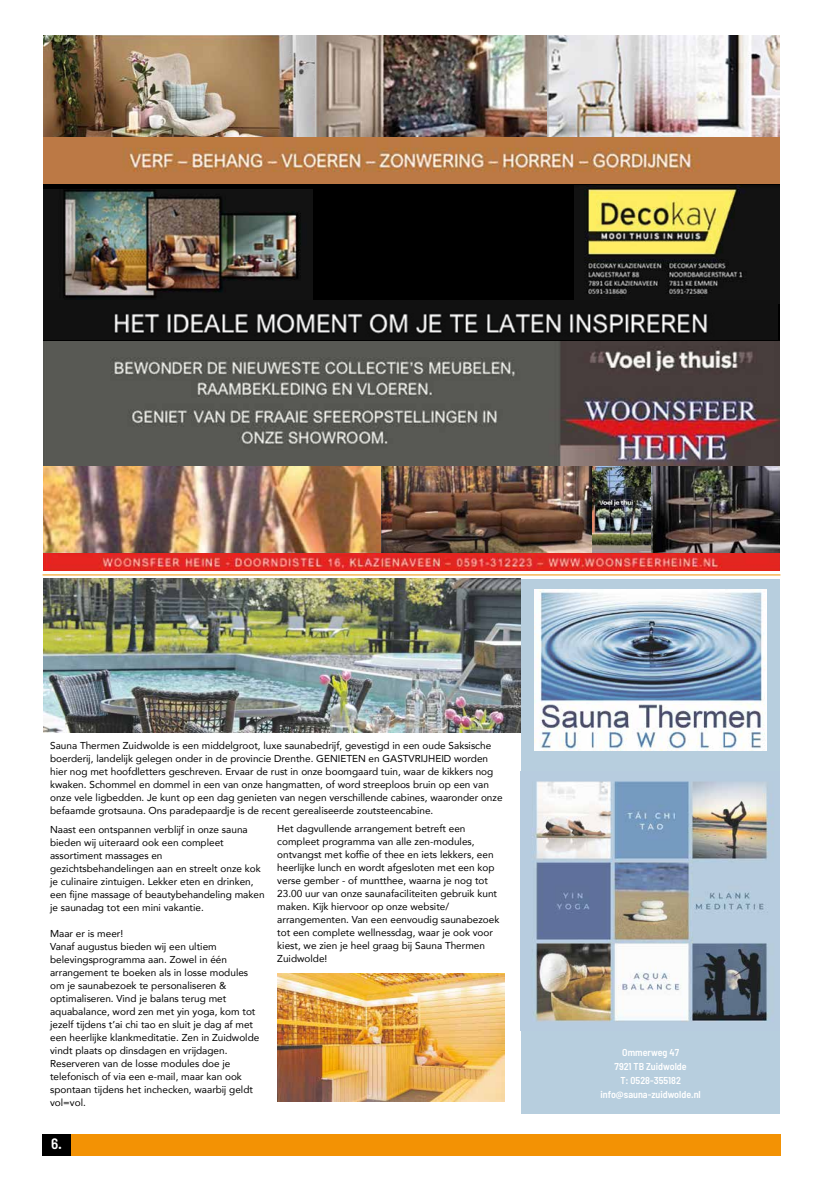
<style>
.page{position:relative;width:823px;height:1191px;background:#fff}
.page>*{position:absolute;margin:0;border:0;box-sizing:border-box;transform-origin:0 0}
.t1{font:600 semi-condensed 15px "Barlow";color:#fff}
.t2{font:10px/13px "Avenir";color:#000}
.t3{font:600 semi-condensed 10px/14px "Barlow";color:#fff;text-align:center}
</style>
<div class="page">
<div style="left:71px;top:1133px;width:709px;height:22px;background:#f39204"></div>
<div style="left:43px;top:1133px;width:28px;height:22px;background:#000"></div>
<img style="left:591px;top:466px;width:60px;height:87px">
<div style="left:43px;top:183px;width:736px;height:159px;background:#000"></div>
<img style="left:43px;top:36px;width:736px;height:147px">
<img style="left:574px;top:185px;width:205px;height:118px">
<img style="left:43px;top:190px;width:269px;height:110px">
<img style="left:43px;top:466px;width:339px;height:87px">
<img style="left:382px;top:466px;width:209px;height:87px">
<img style="left:651px;top:466px;width:128px;height:87px">
<img style="left:43px;top:342px;width:736px;height:124px">
<img style="left:43px;top:300px;width:733px;height:39px">
<img style="left:43px;top:553px;width:736px;height:18px">
<div style="left:520px;top:579px;width:259px;height:535px;background:#b7cede"></div>
<img style="left:277px;top:973px;width:227px;height:128px">
<img style="left:43px;top:579px;width:477px;height:153px">
<img style="left:532px;top:781px;width:241px;height:241px">
<img style="left:534px;top:590px;width:232px;height:161px">
<hr style="left:43px;top:574px;width:737px;height:1px;background:#f39200">
<p class="t2" style="left:50px;top:738px;width:453px">Sauna Thermen Zuidwolde is een middelgroot, luxe saunabedrĳf, gevestigd in een oude Saksische boerderĳ, landelĳk gelegen onder in de provincie Drenthe. GENIETEN en GASTVRĲHEID worden hier nog met hoofdletters geschreven. Ervaar de rust in onze boomgaard tuin, waar de kikkers nog kwaken. Schommel en dommel in een van onze hangmatten, of word streeploos bruin op een van onze vele ligbedden. Je kunt op een dag genieten van negen verschillende cabines, waaronder onze befaamde grotsauna. Ons paradepaardje is de recent gerealiseerde zoutsteencabine.</p>
<p class="t2" style="left:50px;top:822px;width:216px">Naast een ontspannen verblĳf in onze sauna bieden wĳ uiteraard ook een compleet assortiment massages en gezichtsbehandelingen aan en streelt onze kok je culinaire zintuigen. Lekker eten en drinken, een fijne massage of beautybehandeling maken je saunadag tot een mini vakantie.</p>
<p class="t2" style="left:50px;top:926px;width:211px">Maar er is meer!<br>Vanaf augustus bieden wĳ een ultiem belevingsprogramma aan. Zowel in één arrangement te boeken als in losse modules om je saunabezoek te personaliseren &amp; optimaliseren. Vind je balans terug met aquabalance, word zen met yin yoga, kom tot jezelf tĳdens t’ai chi tao en sluit je dag af met een heerlĳke klankmeditatie. Zen in Zuidwolde vindt plaats op dinsdagen en vrĳdagen.<br>Reserveren van de losse modules doe je telefonisch of via een e-mail, maar kan ook spontaan tĳdens het inchecken, waarbĳ geldt vol=vol.</p>
<p class="t2" style="left:277px;top:821px;width:223px">Het dagvullende arrangement betreft een compleet programma van alle zen-modules, ontvangst met koffie of thee en iets lekkers, een heerlĳke lunch en wordt afgesloten met een kop verse gember - of muntthee, waarna je nog tot 23.00 uur van onze saunafaciliteiten gebruik kunt maken. Kĳk hiervoor op onze website/ arrangementen. Van een eenvoudig saunabezoek tot een complete wellnessdag, waar je ook voor kiest, we zien je heel graag bĳ Sauna Thermen Zuidwolde!</p>
<h1 class="t1" style="left:51px;top:1133px;width:13px">6.</h1>
<p class="t3" style="left:600px;top:1045px;width:102px">Ommerweg 47<br>7921 TB Zuidwolde<br>T: 0528-355182 info@sauna-zuidwolde.nl</p>
</div>
